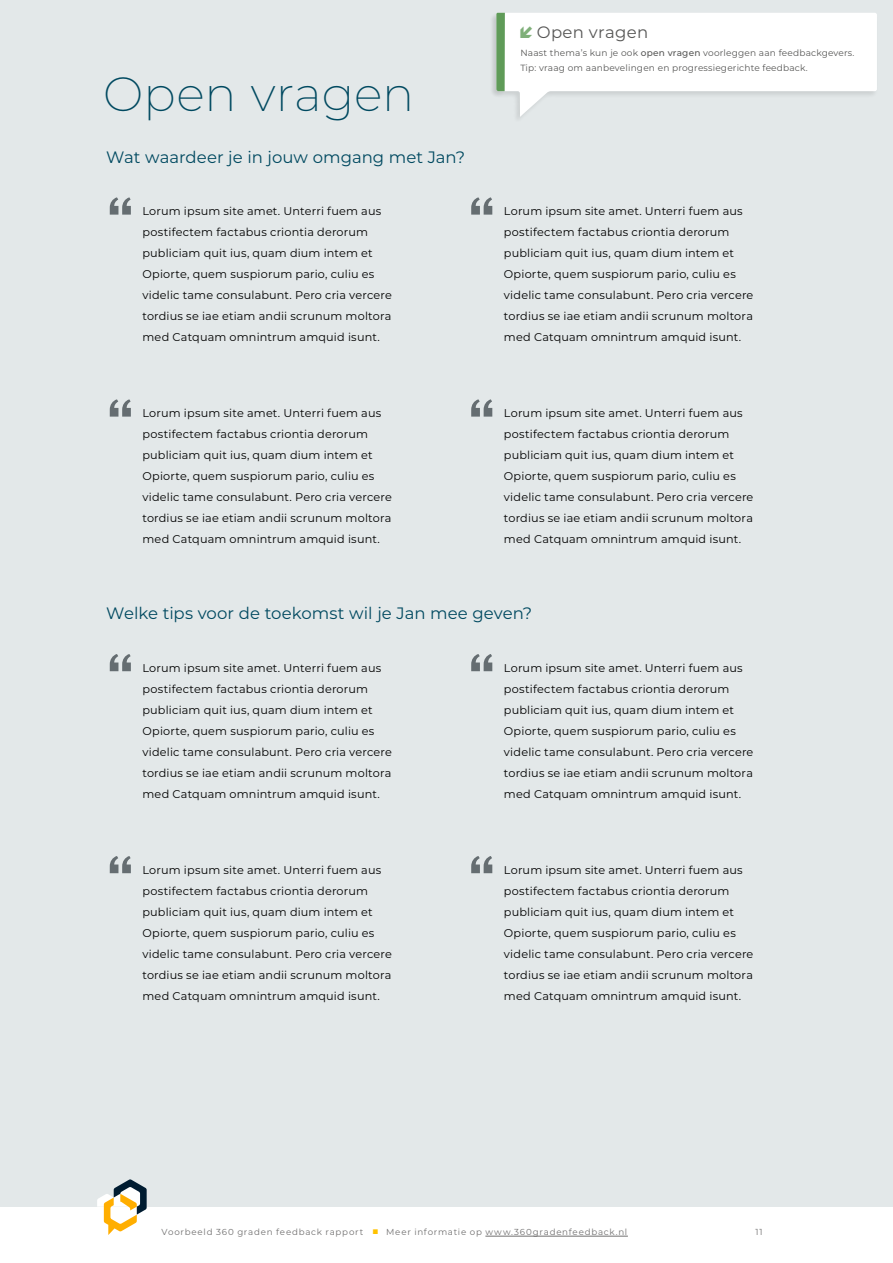
<style>
.page{position:relative;width:893px;height:1263px;background:#fff}
.page>*{position:absolute;margin:0;border:0;box-sizing:border-box;transform-origin:0 0}
.t1{font:800 63px "Mr Eaves Mod OT";color:#656d71}
.t2{font:200 48px "Montserrat";letter-spacing:-.005em;color:#004960}
.t3{font:16.5px "Montserrat";color:#004960}
.t4{font:16.5px "Montserrat";letter-spacing:.02em;color:#575756}
.t5{font:11.25px/21px "Montserrat";letter-spacing:.015em;color:#000}
.t6{font:9px/15px "Montserrat";letter-spacing:.02em;color:#575756}
.t7{font:8.7px "Montserrat";letter-spacing:.085em;color:#706f6f}
.s1{font-weight:500}
.s2{color:#ffc200}
</style>
<div class="page">
<div style="left:0;top:0;width:893px;height:1206px;background:#e3e8e9"></div>
<svg style="left:97px;top:1179px;width:50px;height:56px"></svg>
<hr style="left:485px;top:1236px;width:143px;height:1px;background:#706f6f">
<div style="left:489px;top:12px;width:17px;height:86px;background:#000;opacity:.05"></div>
<svg style="left:496px;top:13px;width:381px;height:104px"></svg>
<h2 class="t2" style="left:103px;top:61px;width:313px">Open vragen</h2>
<h3 class="t3" style="left:106px;top:145px;width:360px">Wat waardeer je in jouw omgang met Jan?</h3>
<h1 class="t1" style="left:106px;top:180px;width:29px">“</h1>
<h1 class="t1" style="left:468px;top:180px;width:29px">“</h1>
<p class="t5" style="left:142px;top:200px;width:251px">Lorum ipsum site amet. Unterri fuem aus postifectem factabus criontia derorum publiciam quit ius, quam dium intem et Opiorte, quem suspiorum pario, culiu es videlic tame consulabunt. Pero cria vercere tordius se iae etiam andii scrunum moltora med Catquam omnintrum amquid isunt.</p>
<h3 class="t4" style="left:537px;top:21px;width:113px">Open vragen</h3>
<p class="t6" style="left:520px;top:45px;width:335px">Naast thema’s kun je ook <span class="s1">open vragen</span> voorleggen aan feedbackgevers.<br>Tip: vraag om aanbevelingen en progressiegerichte feedback.</p>
<p class="t5" style="left:504px;top:200px;width:251px">Lorum ipsum site amet. Unterri fuem aus postifectem factabus criontia derorum publiciam quit ius, quam dium intem et Opiorte, quem suspiorum pario, culiu es videlic tame consulabunt. Pero cria vercere tordius se iae etiam andii scrunum moltora med Catquam omnintrum amquid isunt.</p>
<h1 class="t1" style="left:106px;top:382px;width:29px">“</h1>
<p class="t5" style="left:142px;top:402px;width:251px">Lorum ipsum site amet. Unterri fuem aus postifectem factabus criontia derorum publiciam quit ius, quam dium intem et Opiorte, quem suspiorum pario, culiu es videlic tame consulabunt. Pero cria vercere tordius se iae etiam andii scrunum moltora med Catquam omnintrum amquid isunt.</p>
<h1 class="t1" style="left:468px;top:382px;width:29px">“</h1>
<p class="t5" style="left:504px;top:402px;width:251px">Lorum ipsum site amet. Unterri fuem aus postifectem factabus criontia derorum publiciam quit ius, quam dium intem et Opiorte, quem suspiorum pario, culiu es videlic tame consulabunt. Pero cria vercere tordius se iae etiam andii scrunum moltora med Catquam omnintrum amquid isunt.</p>
<h3 class="t3" style="left:106px;top:602px;width:427px">Welke tips voor de toekomst wil je Jan mee geven?</h3>
<h1 class="t1" style="left:106px;top:637px;width:29px">“</h1>
<h1 class="t1" style="left:468px;top:637px;width:29px">“</h1>
<p class="t5" style="left:142px;top:657px;width:251px">Lorum ipsum site amet. Unterri fuem aus postifectem factabus criontia derorum publiciam quit ius, quam dium intem et Opiorte, quem suspiorum pario, culiu es videlic tame consulabunt. Pero cria vercere tordius se iae etiam andii scrunum moltora med Catquam omnintrum amquid isunt.</p>
<p class="t5" style="left:504px;top:657px;width:251px">Lorum ipsum site amet. Unterri fuem aus postifectem factabus criontia derorum publiciam quit ius, quam dium intem et Opiorte, quem suspiorum pario, culiu es videlic tame consulabunt. Pero cria vercere tordius se iae etiam andii scrunum moltora med Catquam omnintrum amquid isunt.</p>
<h1 class="t1" style="left:106px;top:839px;width:29px">“</h1>
<p class="t5" style="left:142px;top:859px;width:251px">Lorum ipsum site amet. Unterri fuem aus postifectem factabus criontia derorum publiciam quit ius, quam dium intem et Opiorte, quem suspiorum pario, culiu es videlic tame consulabunt. Pero cria vercere tordius se iae etiam andii scrunum moltora med Catquam omnintrum amquid isunt.</p>
<h1 class="t1" style="left:468px;top:839px;width:29px">“</h1>
<p class="t5" style="left:504px;top:859px;width:251px">Lorum ipsum site amet. Unterri fuem aus postifectem factabus criontia derorum publiciam quit ius, quam dium intem et Opiorte, quem suspiorum pario, culiu es videlic tame consulabunt. Pero cria vercere tordius se iae etiam andii scrunum moltora med Catquam omnintrum amquid isunt.</p>
<p class="t7" style="left:162px;top:1226px;width:467px">Voorbeeld 360 graden feedback rapport <span class="s2">■</span> Meer informatie op www.360gradenfeedback.nl</p>
<p class="t7" style="left:756px;top:1226px;width:8px">11</p>
</div>
